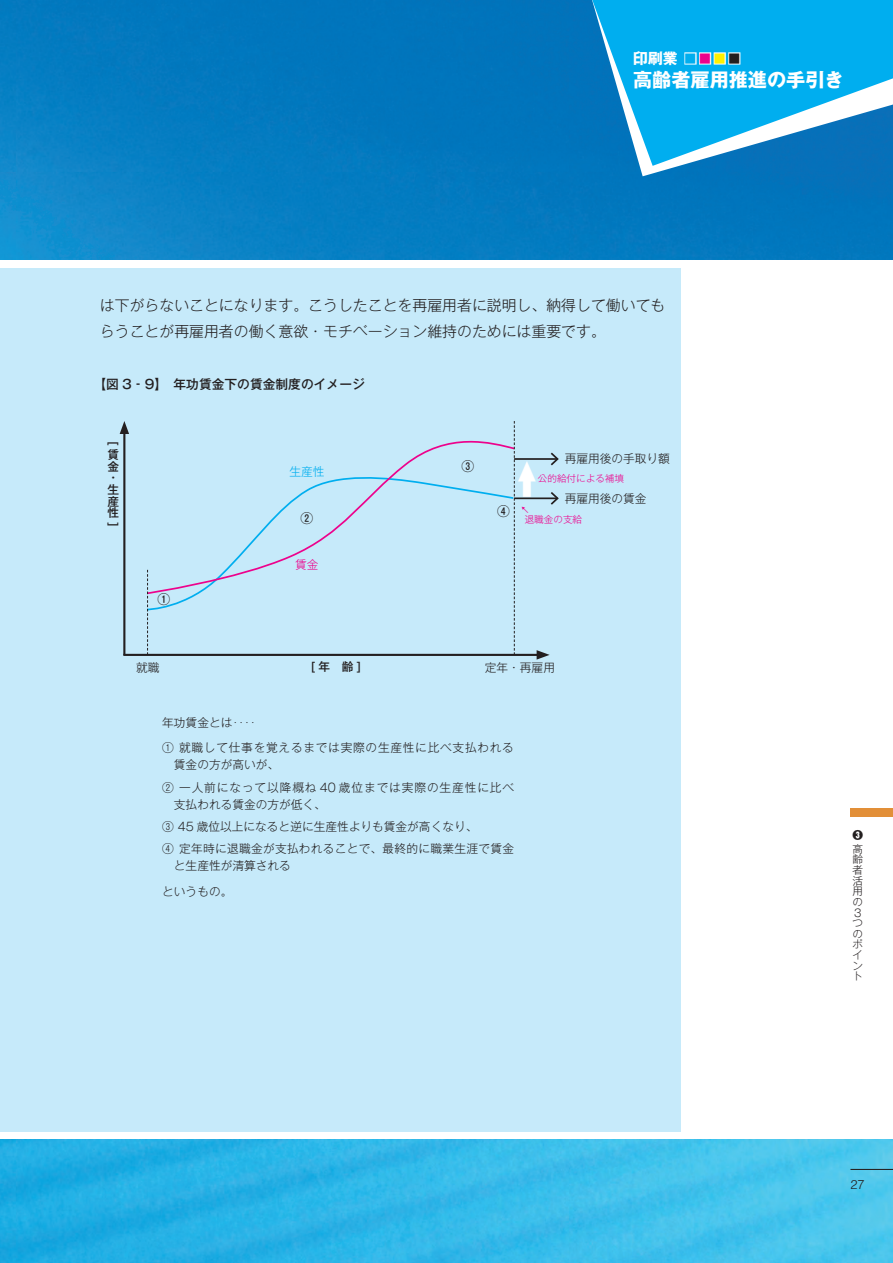
<style>
.page{position:relative;width:893px;height:1263px;background:#fff}
.page>*{position:absolute;margin:0;border:0;box-sizing:border-box;transform-origin:0 0}
.t1{font:43.05px "H Akigou Arrow A";color:#fff;scale:.44 1}
.t2{font:700 19.2px "Gothic MB101 Pro";color:#fff}
.t3{font:300 14.85px/26.5px "Gothic MB101 Pro";color:#231f20}
.t4{font:700 14.85px "Gothic MB101 Pro";color:#fff}
.t5{font:500 12.75px "Gothic MB101 Pro";color:#231f20}
.t6{font:300 12.75px "Helvetica";color:#231f20}
.t7{font:300 11.7px/22.4px "Gothic MB101 Pro";color:#231f20}
.t8{font:300 11.7px/22.4px "Gothic MB101 Pro";letter-spacing:.075em;color:#231f20}
.t9{font:300 11.7px/25.5px "Gothic MB101 Pro";letter-spacing:.065em;color:#231f20}
.t10{font:500 11.7px/11.7px "Gothic MB101 Pro";color:#231f20}
.t11{font:300 11.7px "Gothic MB101 Pro";color:#00aeef}
.t12{font:300 11.7px "Gothic MB101 Pro";color:#ed028c}
.t13{font:300 10.65px/10.6px "Gothic MB101 Pro";color:#231f20}
.t14{font:900 10.65px "Gothic MB101 Pro";color:#231f20}
.t15{font:300 9.6px "Gothic MB101 Pro";color:#ed028c}
.s1{font-size:11.7px;color:#00aeef}
.s2{font-size:11.7px;color:#ed028c}
.s3{font-size:11.7px;color:#fff101}
.s4{font-size:11.7px;color:#231f20}
</style>
<div class="page">
<img style="left:0;top:0;width:893px;height:259px">
<img style="left:0;top:1140px;width:893px;height:123px">
<div style="left:0;top:268px;width:680px;height:863px;background:#c6eafa"></div>
<svg style="left:588px;top:166px;width:305px;height:10px;fill:#0472ba"></svg>
<svg style="left:588px;top:0;width:305px;height:166px;fill:#00aeef"></svg>
<hr style="left:123px;top:654px;width:417px;height:2px;background:#231f20">
<svg style="left:537px;top:650px;width:13px;height:10px"></svg>
<hr style="left:123px;top:430px;width:2px;height:225px;background:#231f20">
<svg style="left:120px;top:421px;width:9px;height:13px"></svg>
<svg style="left:147px;top:429px;width:369px;height:166px"></svg>
<svg style="left:514px;top:421px;width:1px;height:233px"></svg>
<svg style="left:147px;top:570px;width:1px;height:84px"></svg>
<hr style="left:514px;top:497px;width:43px;height:2px;background:#231f20">
<svg style="left:549px;top:492px;width:10px;height:13px"></svg>
<hr style="left:514px;top:458px;width:43px;height:2px;background:#231f20">
<svg style="left:549px;top:452px;width:10px;height:14px"></svg>
<hr style="left:850px;top:1169px;width:43px;height:1px;background:#231f20">
<div style="left:684px;top:52px;width:13px;height:13px;border:2px solid #fff"></div>
<div style="left:699px;top:52px;width:12px;height:13px;border:2px solid #fff"></div>
<div style="left:714px;top:52px;width:12px;height:13px;border:2px solid #fff"></div>
<div style="left:728px;top:52px;width:12px;height:13px;border:2px solid #fff"></div>
<div style="left:850px;top:808px;width:43px;height:8px;background:#e28f38"></div>
<p class="t4" style="left:633px;top:46px;width:109px">印刷業 <span class="s1">■</span><span class="s2">■</span><span class="s3">■</span><span class="s4">■</span></p>
<h2 class="t2" style="left:633px;top:64px;width:212px">高齢者雇用推進の手引き</h2>
<p class="t3" style="left:100px;top:290px;width:567px">は下がらないことになります。こうしたことを再雇用者に説明し、納得して働いてもらうことが再雇用者の働く意欲・モチベーション維持のためには重要です。</p>
<p class="t5" style="left:94px;top:373px;width:273px">【図 3‐9】　年功賃金下の賃金制度のイメージ</p>
<p class="t10" style="left:121px;top:441px;width:6px;rotate:90deg">[</p>
<p class="t10" style="left:108px;top:447px;width:13px">賃金・生産性</p>
<p class="t10" style="left:121px;top:522px;width:6px;rotate:90deg">]</p>
<p class="t5" style="left:157px;top:588px;width:14px">①</p>
<p class="t11" style="left:289px;top:462px;width:37px">生産性</p>
<p class="t5" style="left:300px;top:507px;width:14px">②</p>
<p class="t12" style="left:295px;top:554px;width:25px">賃金</p>
<p class="t5" style="left:461px;top:455px;width:14px">③</p>
<p class="t5" style="left:497px;top:500px;width:14px">④</p>
<p class="t7" style="left:565px;top:446px;width:107px">再雇用後の手取り額</p>
<p class="t15" style="left:538px;top:471px;width:88px">公的給付による補填</p>
<p class="t15" style="left:525px;top:511px;width:59px">退職金の支給</p>
<h1 class="t1" style="left:518px;top:456px;width:49px">d</h1>
<p class="t7" style="left:565px;top:485px;width:83px">再雇用後の賃金</p>
<p class="t10" style="left:311px;top:660px;width:52px">[ 年　齢 ]</p>
<p class="t7" style="left:136px;top:654px;width:25px">就職</p>
<p class="t7" style="left:485px;top:654px;width:72px">定年・再雇用</p>
<p class="t9" style="left:162px;top:708px;width:353px">年功賃金とは‥‥<br>① 就職して仕事を覚えるまでは実際の生産性に比べ支払われる</p>
<p class="t8" style="left:162px;top:752px;width:353px;text-indent:12px">賃金の方が高いが、<br>② 一人前になって以降概ね 40 歳位までは実際の生産性に比べ</p>
<p class="t7" style="left:162px;top:791px;width:353px;text-indent:12px">支払われる賃金の方が低く、<br>③ 45 歳位以上になると逆に生産性よりも賃金が高くなり、<br>④ 定年時に退職金が支払われることで、最終的に職業生涯で賃金</p>
<p class="t7" style="left:162px;top:851px;width:130px;line-height:25.5px;text-indent:12px">と生産性が清算されるというもの。</p>
<p class="t14" style="left:853px;top:825px;width:12px">❸</p>
<p class="t13" style="left:853px;top:842px;width:12px">高齢者活用の<br>３つのポイント</p>
<p class="t6" style="left:850px;top:1176px;width:16px">27</p>
</div>
